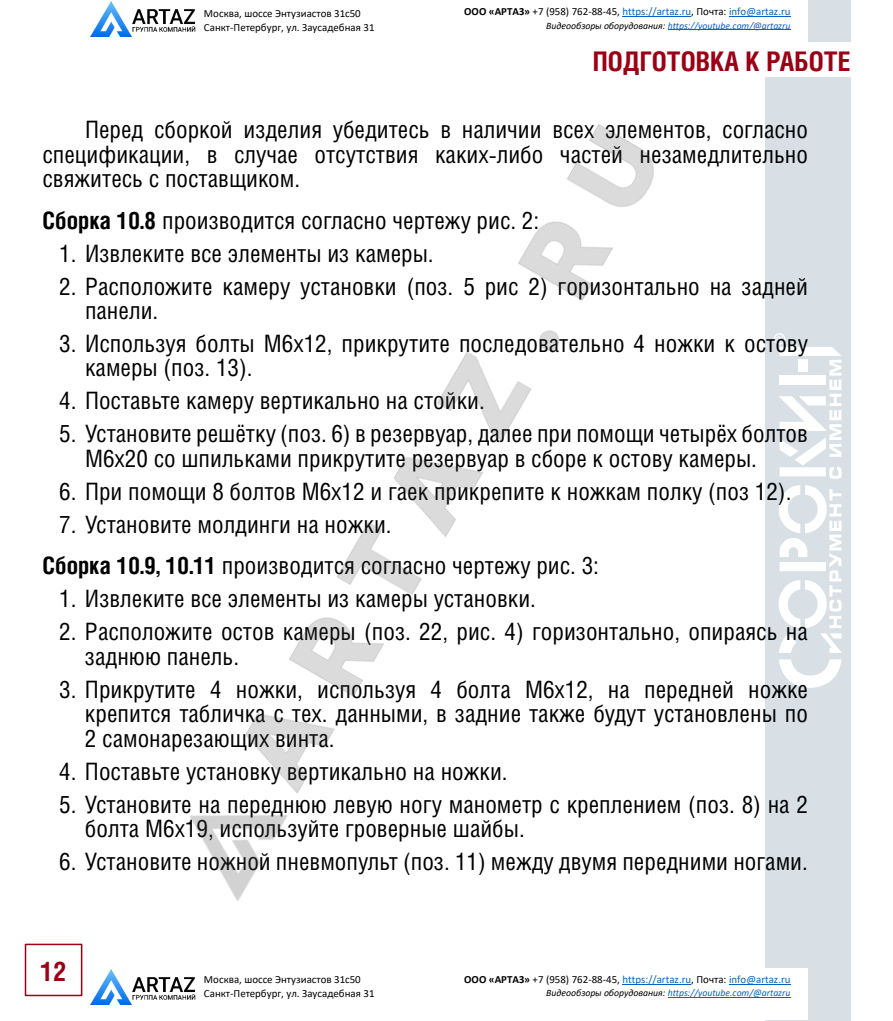
<style>
.page{position:relative;width:893px;height:1021px;background:#fff}
.page>*{position:absolute;margin:0;border:0;box-sizing:border-box;transform-origin:0 0}
.t1{font:700 27px "Helios Cond";color:#9c0015}
.t2{font:24px/24.6px "Helios Cond";color:#000}
.t3{font:10.8px "Calibri";color:#0563c1}
.t4{font:10.8px/14.4px "Calibri";color:#000}
.t5{font:italic 9.6px "Calibri";letter-spacing:-.005em;color:#0563c1}
.s1{font-weight:700;color:#000}
.s2{color:#000}
.s3{font-weight:700}
</style>
<div class="page">
<div style="left:765px;top:0;width:85px;height:1020px;background:#d8e0e6"></div>
<svg style="left:779px;top:659px;width:62px;height:28px"></svg>
<svg style="left:779px;top:485px;width:63px;height:168px"></svg>
<svg style="left:774px;top:333px;width:68px;height:146px"></svg>
<div style="left:25px;top:943px;width:57px;height:53px;border:2px solid #9c0015"></div>
<div style="left:43px;top:43px;width:816px;height:34px;background:#fff"></div>
<div style="left:396px;top:967px;width:411px;height:52px;background:#fff"></div>
<hr style="left:622px;top:984px;width:69px;height:1px;background:#0563c1">
<hr style="left:729px;top:984px;width:62px;height:1px;background:#0563c1">
<hr style="left:668px;top:997px;width:123px;height:1px;background:#0563c1">
<img style="left:91px;top:969px;width:105px;height:35px">
<img style="left:189px;top:124px;width:465px;height:777px">
<div style="left:396px;top:0;width:411px;height:43px;background:#fff"></div>
<hr style="left:622px;top:16px;width:69px;height:1px;background:#0563c1">
<hr style="left:729px;top:16px;width:62px;height:1px;background:#0563c1">
<hr style="left:668px;top:30px;width:123px;height:1px;background:#0563c1">
<img style="left:91px;top:2px;width:105px;height:35px">
<p class="t4" style="left:204px;top:7px;width:172px">Москва, шоссе Энтузиастов 31с50<br>Санкт-Петербург, ул. Заусадебная 31</p>
<p class="t3" style="left:464px;top:7px;width:328px"><span class="s1">ООО «АРТАЗ»</span> <span class="s2">+7 (958) 762-88-45,</span> https://artaz.ru<span class="s2">, Почта:</span> info@artaz.ru</p>
<p class="t5" style="left:546px;top:21px;width:246px"><span class="s2">Видеообзоры оборудования:</span> https://youtube.com/@artazru</p>
<p class="t1" style="left:593px;top:45px;width:259px">ПОДГОТОВКА К РАБОТЕ</p>
<p class="t2" style="left:43px;top:117px;width:767px;text-align:justify;text-indent:43px">Перед сборкой изделия убедитесь в наличии всех элементов, согласно спецификации, в случае отсутствия каких-либо частей незамедлительно свяжитесь с поставщиком.</p>
<p class="t2" style="left:43px;top:207px;width:498px"><span class="s3">Сборка 10.8</span> производится согласно чертежу рис. 2:</p>
<p class="t2" style="left:59px;top:240px;width:372px">1. Извлеките все элементы из камеры.</p>
<p class="t2" style="left:85px;top:273px;width:724px;text-indent:-26px">2. Расположите камеру установки (поз. 5 рис 2) горизонтально на задней панели.</p>
<p class="t2" style="left:85px;top:330px;width:724px;text-indent:-26px">3. Используя болты М6х12, прикрутите последовательно 4 ножки к остову камеры (поз. 13).</p>
<p class="t2" style="left:59px;top:388px;width:423px">4. Поставьте камеру вертикально на стойки.</p>
<p class="t2" style="left:85px;top:421px;width:724px;text-indent:-26px">5. Установите решётку (поз. 6) в резервуар, далее при помощи четырёх болтов<br>М6х20 со шпильками прикрутите резервуар в сборе к остову камеры.</p>
<p class="t2" style="left:59px;top:478px;width:730px">6. При помощи 8 болтов М6х12 и гаек прикрепите к ножкам полку (поз 12).</p>
<p class="t2" style="left:42px;top:503px;width:558px;line-height:41.4px;text-indent:17px">7. Установите молдинги на ножки.<br><span class="s3">Сборка 10.9, 10.11</span> производится согласно чертежу рис. 3:</p>
<p class="t2" style="left:59px;top:586px;width:475px">1. Извлеките все элементы из камеры установки.</p>
<p class="t2" style="left:85px;top:619px;width:724px;text-indent:-26px">2. Расположите остов камеры (поз. 22, рис. 4) горизонтально, опираясь на заднюю панель.</p>
<p class="t2" style="left:85px;top:676px;width:724px;text-align:justify;text-indent:-26px">3. Прикрутите 4 ножки, используя 4 болта М6х12, на передней ножке крепится табличка с тех. данными, в задние также будут установлены по 2 самонарезающих винта.</p>
<p class="t2" style="left:59px;top:758px;width:446px">4. Поставьте установку вертикально на ножки.</p>
<p class="t2" style="left:85px;top:791px;width:724px;text-indent:-26px">5. Установите на переднюю левую ногу манометр с креплением (поз. 8) на 2 болта М6х19, используйте гроверные шайбы.</p>
<p class="t2" style="left:59px;top:848px;width:746px">6. Установите ножной пневмопульт (поз. 11) между двумя передними ногами.</p>
<p class="t1" style="left:40px;top:955px;width:28px">12</p>
<p class="t4" style="left:204px;top:973px;width:172px">Москва, шоссе Энтузиастов 31с50<br>Санкт-Петербург, ул. Заусадебная 31</p>
<p class="t3" style="left:464px;top:974px;width:328px"><span class="s1">ООО «АРТАЗ»</span> <span class="s2">+7 (958) 762-88-45,</span> https://artaz.ru<span class="s2">, Почта:</span> info@artaz.ru</p>
<p class="t5" style="left:546px;top:988px;width:246px"><span class="s2">Видеообзоры оборудования:</span> https://youtube.com/@artazru</p>
</div>
